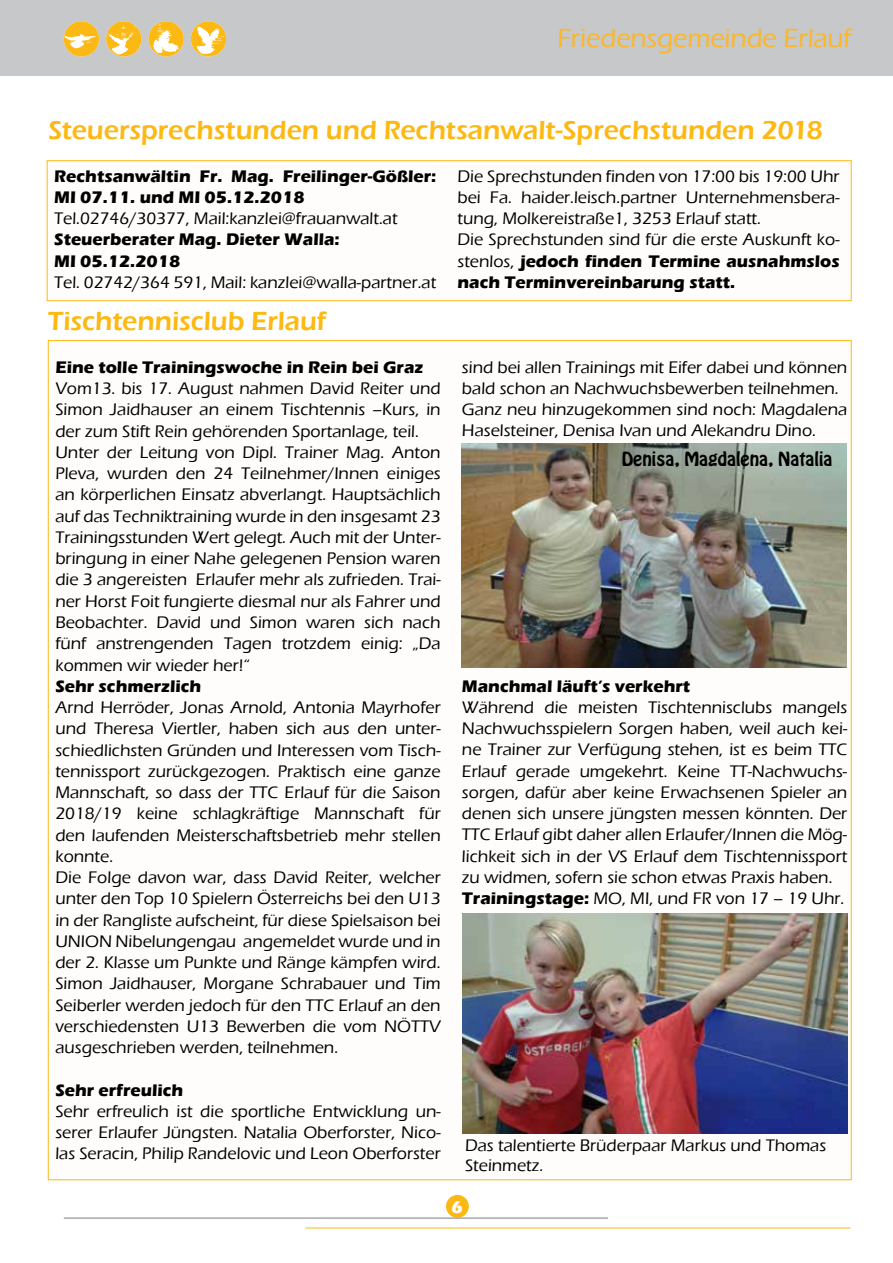
<style>
.page{position:relative;width:893px;height:1263px;background:#fff}
.page>*{position:absolute;margin:0;border:0;box-sizing:border-box;transform-origin:0 0}
.t1{font:600 27px "Eras ITC";letter-spacing:-.005em;color:#fdb913}
.t2{font:500 27px "Eras ITC";letter-spacing:-.005em;color:#fbb729}
.t3{font:500 17.25px/21.3px "Eras ITC";color:#000}
.t4{font:700 17.25px/21.3px "Eras ITC";color:#000}
.t5{font:17.25px "Hobo Std";color:#000}
.t6{font:700 17.25px "Eras ITC";color:#fff}
.s1{font-weight:700}
</style>
<div class="page">
<div style="left:0;top:0;width:893px;height:75px;background:#c7c8ca"></div>
<img style="left:64px;top:21px;width:35px;height:36px;border-radius:18px">
<img style="left:106px;top:21px;width:35px;height:36px;border-radius:18px">
<img style="left:148px;top:21px;width:36px;height:36px;border-radius:18px">
<img style="left:191px;top:21px;width:35px;height:36px;border-radius:18px">
<div style="left:446px;top:1195px;width:23px;height:23px;background:#fdb913;border-radius:50%"></div>
<hr style="left:305px;top:1227px;width:545px;height:1px;background:#fdb913">
<hr style="left:64px;top:1217px;width:544px;height:2px;background:#a7a9ac">
<div style="left:48px;top:340px;width:804px;height:840px;background:#fffcfc;border:1px solid #fdb913"></div>
<img style="left:461px;top:444px;width:386px;height:224px">
<img style="left:462px;top:913px;width:385px;height:220px">
<div style="left:47px;top:160px;width:805px;height:141px;background:#fffcfc;border:1px solid #fdb913"></div>
<h1 class="t2" style="left:557px;top:23px;width:296px">Friedensgemeinde Erlauf</h1>
<h1 class="t1" style="left:49px;top:115px;width:776px">Steuersprechstunden und Rechtsanwalt-Sprechstunden 2018</h1>
<p class="t4" style="left:54px;top:165px;width:384px">Rechtsanwältin Fr. Mag. Freilinger-Gößler:<br>MI 07.11. und MI 05.12.2018</p>
<p class="t3" style="left:54px;top:208px;width:345px">Tel.02746/30377, Mail:kanzlei@frauanwalt.at</p>
<p class="t4" style="left:54px;top:229px;width:287px">Steuerberater Mag. Dieter Walla:<br>MI 05.12.2018</p>
<p class="t3" style="left:54px;top:272px;width:384px">Tel. 02742/364 591, Mail: kanzlei@walla-partner.at</p>
<p class="t3" style="left:458px;top:165px;width:384px">Die Sprechstunden finden von 17:00 bis 19:00 Uhr bei Fa. haider.leisch.partner Unternehmensbera&shy;tung, Molkereistraße1, 3253 Erlauf statt.<br>Die Sprechstunden sind für die erste Auskunft ko&shy;stenlos, <span class="s1">jedoch finden Termine ausnahmslos nach Terminvereinbarung statt.</span></p>
<h1 class="t1" style="left:48px;top:306px;width:280px">Tischtennisclub Erlauf</h1>
<p class="t4" style="left:55px;top:357px;width:370px">Eine tolle Trainingswoche in Rein bei Graz</p>
<p class="t3" style="left:55px;top:378px;width:387px">Vom13. bis 17. August nahmen David Reiter und Simon Jaidhauser an einem Tischtennis –Kurs, in der zum Stift Rein gehörenden Sportanlage, teil.<br>Unter der Leitung von Dipl. Trainer Mag. Anton Pleva, wurden den 24 Teilnehmer/Innen einiges an körperlichen Einsatz abverlangt. Hauptsächlich auf das Techniktraining wurde in den insgesamt 23<br>Trainingsstunden Wert gelegt. Auch mit der Unter&shy;bringung in einer Nahe gelegenen Pension waren die 3 angereisten Erlaufer mehr als zufrieden. Trai&shy;ner Horst Foit fungierte diesmal nur als Fahrer und Beobachter. David und Simon waren sich nach fünf anstrengenden Tagen trotzdem einig: „Da kommen wir wieder her!“</p>
<p class="t4" style="left:55px;top:675px;width:147px">Sehr schmerzlich</p>
<p class="t3" style="left:55px;top:697px;width:387px">Arnd Herröder, Jonas Arnold, Antonia Mayrhofer und Theresa Viertler, haben sich aus den unter&shy;schiedlichsten Gründen und Interessen vom Tisch&shy;tennissport zurückgezogen. Praktisch eine ganze Mannschaft, so dass der TTC Erlauf für die Saison 2018/19 keine schlagkräftige Mannschaft für den laufenden Meisterschaftsbetrieb mehr stellen konnte.<br>Die Folge davon war, dass David Reiter, welcher unter den Top 10 Spielern Österreichs bei den U13 in der Rangliste aufscheint, für diese Spielsaison bei UNION Nibelungengau angemeldet wurde und in der 2. Klasse um Punkte und Ränge kämpfen wird.<br>Simon Jaidhauser, Morgane Schrabauer und Tim Seiberler werden jedoch für den TTC Erlauf an den verschiedensten U13 Bewerben die vom NÖTTV ausgeschrieben werden, teilnehmen.</p>
<p class="t4" style="left:55px;top:1079px;width:129px">Sehr erfreulich</p>
<p class="t3" style="left:55px;top:1101px;width:387px;text-align:justify">Sehr erfreulich ist die sportliche Entwicklung un&shy;serer Erlaufer Jüngsten. Natalia Oberforster, Nico&shy;las Seracin, Philip Randelovic und Leon Oberforster</p>
<p class="t3" style="left:462px;top:356px;width:387px">sind bei allen Trainings mit Eifer dabei und können bald schon an Nachwuchsbewerben teilnehmen.<br>Ganz neu hinzugekommen sind noch: Magdalena Haselsteiner, Denisa Ivan und Alekandru Dino.</p>
<p class="t5" style="left:622px;top:447px;width:212px">Denisa, Magdalena, Natalia</p>
<p class="t4" style="left:462px;top:675px;width:230px">Manchmal läuft’s verkehrt</p>
<p class="t3" style="left:462px;top:697px;width:387px">Während die meisten Tischtennisclubs mangels Nachwuchsspielern Sorgen haben, weil auch kei&shy;ne Trainer zur Verfügung stehen, ist es beim TTC Erlauf gerade umgekehrt. Keine TT-Nachwuchs&shy;sorgen, dafür aber keine Erwachsenen Spieler an denen sich unsere jüngsten messen könnten. Der TTC Erlauf gibt daher allen Erlaufer/Innen die Mög&shy;lichkeit sich in der VS Erlauf dem Tischtennissport zu widmen, sofern sie schon etwas Praxis haben.<br><span class="s1">Trainingstage:</span> MO, MI, und FR von 17 – 19 Uhr.</p>
<p class="t3" style="left:465px;top:1135px;width:363px;line-height:20.7px">Das talentierte Brüderpaar Markus und Thomas<br>Steinmetz.</p>
<p class="t6" style="left:451px;top:1198px;width:13px">6</p>
</div>
